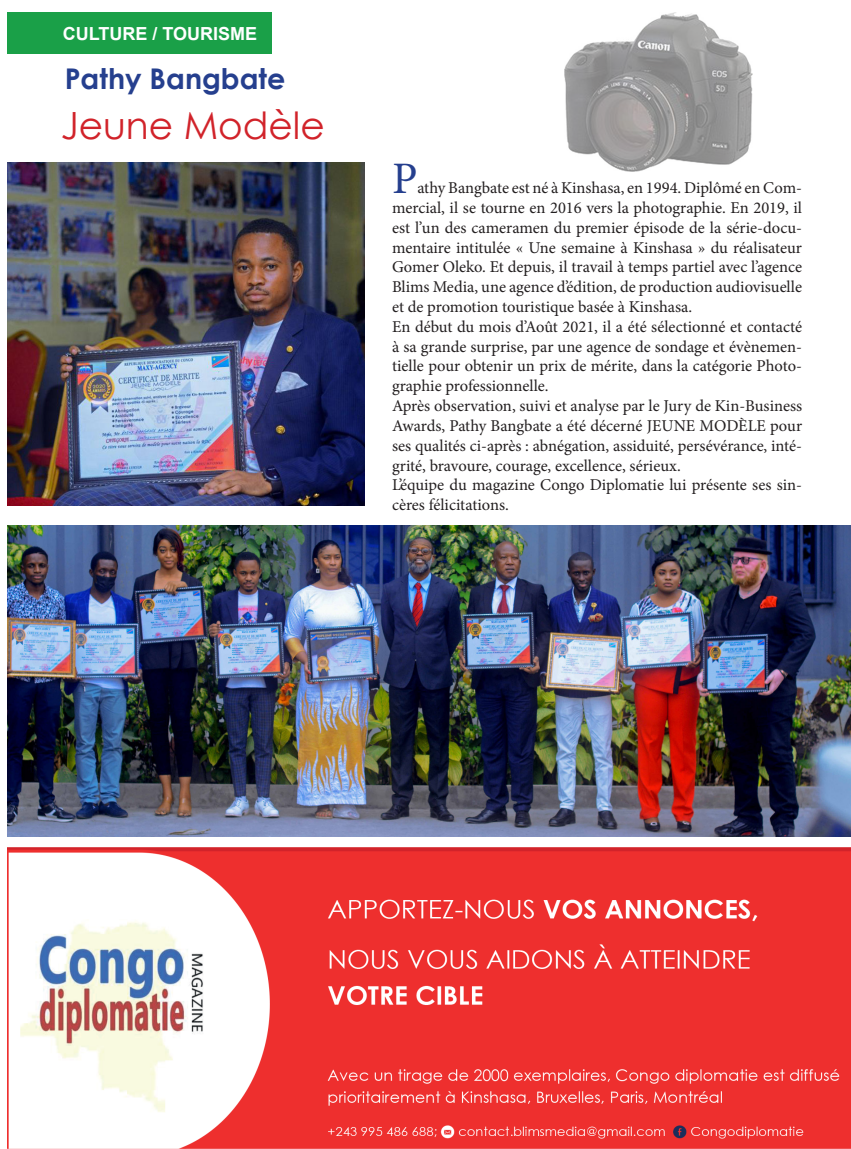
<style>
.page{position:relative;width:851px;height:1149px;background:#fff}
.page>*{position:absolute;margin:0;border:0;box-sizing:border-box;transform-origin:0 0}
.t1{font:45px "Minion Pro";color:#253f8e}
.t2{font:37.5px "Century Gothic";color:#d1232a}
.t3{font:700 28.5px "Century Gothic";color:#253f8e}
.t4{font:700 18px "Arial";color:#fff}
.t5{font:16.5px/19.8px "Minion Pro";color:#231f20}
</style>
<div class="page">
<div style="left:8px;top:12px;width:264px;height:42px;background:#1aa048"></div>
<img style="left:8px;top:163px;width:357px;height:342px">
<img style="left:8px;top:847px;width:842px;height:301px">
<img style="left:8px;top:525px;width:842px;height:311px">
<img style="left:565px;top:12px;width:187px;height:160px">
<p class="t4" style="left:63px;top:21px;width:196px">CULTURE / TOURISME</p>
<h3 class="t3" style="left:65px;top:57px;width:222px">Pathy Bangbate</h3>
<h2 class="t2" style="left:61px;top:103px;width:265px">Jeune Modèle</h2>
<h1 class="t1" style="left:392px;top:148px;width:27px">P</h1>
<p class="t5" style="left:392px;top:178px;width:411px;text-indent:25px">athy Bangbate est né à Kinshasa, en 1994. Diplômé en Com&shy;mercial, il se tourne en 2016 vers la photographie. En 2019, il est l’un des cameramen du premier épisode de la série-docu&shy;mentaire intitulée « Une semaine à Kinshasa » du réalisateur Gomer Oleko. Et depuis, il travail à temps partiel avec l’agence Blims Media, une agence d’édition, de production audiovisuelle et de promotion touristique basée à Kinshasa.<br>En début du mois d’Août 2021, il a été sélectionné et contacté à sa grande surprise, par une agence de sondage et évènemen&shy;tielle pour obtenir un prix de mérite, dans la catégorie Photo&shy;graphie professionnelle.<br>Après observation, suivi et analyse par le Jury de Kin-Business Awards, Pathy Bangbate a été décerné JEUNE MODÈLE pour ses qualités ci-après : abnégation, assiduité, persévérance, inté&shy;grité, bravoure, courage, excellence, sérieux.<br>L’équipe du magazine Congo Diplomatie lui présente ses sin&shy;cères félicitations.</p>
</div>
